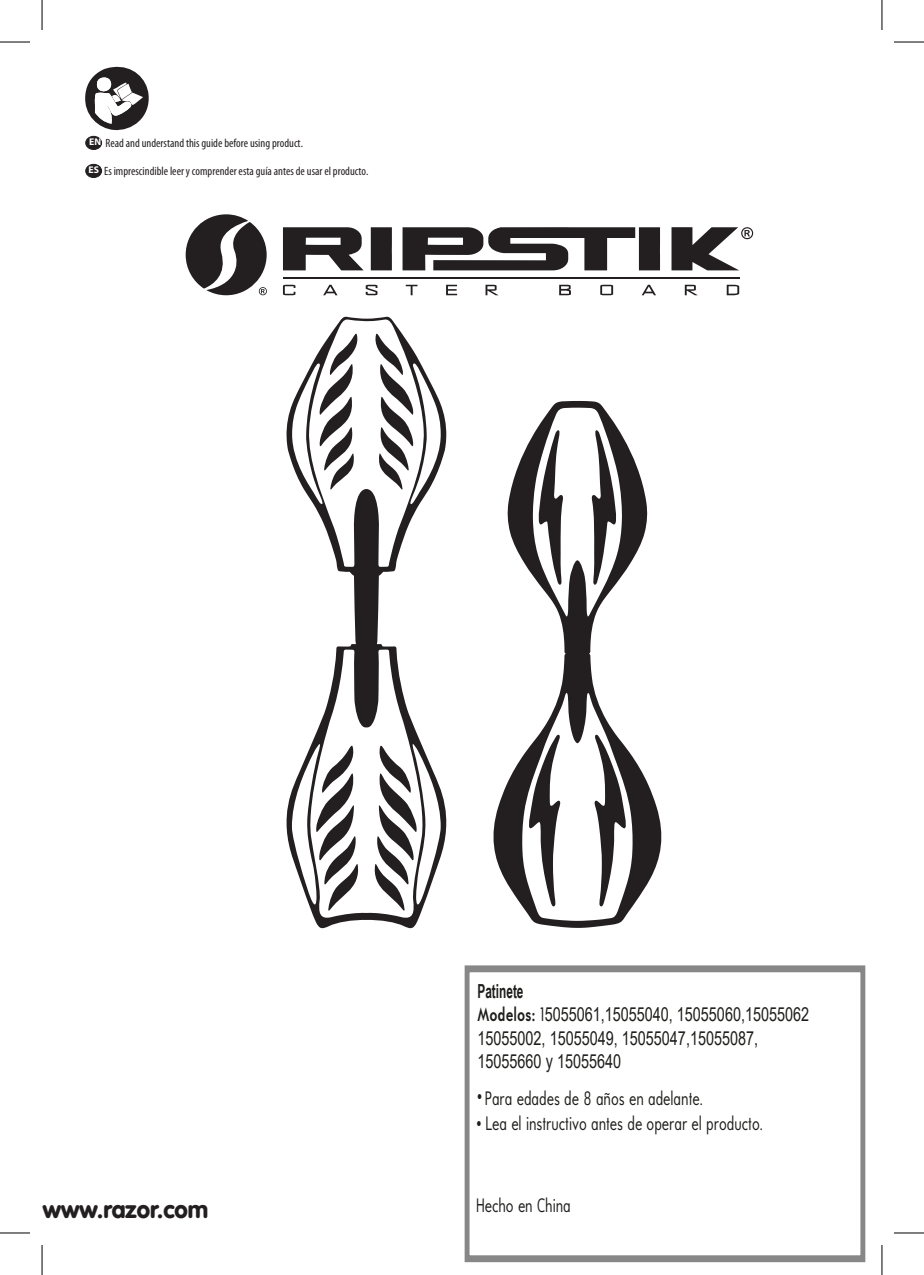
<style>
.page{position:relative;width:924px;height:1275px;background:#fff}
.page>*{position:absolute;margin:0;border:0;box-sizing:border-box;transform-origin:0 0}
.t1{font:900 24px "VAG Rounded Std";color:#231f20}
.t2{font:19.4px/23.2px "Arial";color:#1d1d1b;scale:.74 1}
.t3{font:19.4px "Universalis ADF Std";color:#1d1d1b;scale:.74 1}
.t4{font:700 19.4px "Arial Narrow";color:#1d1d1b;scale:.74 1}
.t5{font:condensed 12px "Myriad Pro";color:#231f20}
.s1{font-weight:700;font-stretch:normal;font-size:9.8px;color:#fff}
.s2{font-family:"Universalis ADF Std";font-weight:700}
.s3{font-family:"Universalis ADF Std"}
</style>
<div class="page">
<svg style="left:286px;top:316px;width:161px;height:613px"></svg>
<svg style="left:292px;top:319px;width:148px;height:248px"></svg>
<svg style="left:291px;top:649px;width:150px;height:271px"></svg>
<svg style="left:493px;top:401px;width:169px;height:527px"></svg>
<svg style="left:532px;top:407px;width:90px;height:211px"></svg>
<svg style="left:521px;top:691px;width:111px;height:230px"></svg>
<div style="left:86px;top:136px;width:15px;height:13px;background:#231f20;border-radius:50%"></div>
<div style="left:85px;top:136px;width:17px;height:14px;border:1px solid #231f20;border-radius:50%"></div>
<div style="left:86px;top:164px;width:15px;height:13px;background:#231f20;border-radius:50%"></div>
<div style="left:85px;top:164px;width:17px;height:14px;border:1px solid #231f20;border-radius:50%"></div>
<svg style="left:283px;top:285px;width:12px;height:10px"></svg>
<svg style="left:323px;top:285px;width:14px;height:10px"></svg>
<svg style="left:365px;top:285px;width:12px;height:10px"></svg>
<svg style="left:405px;top:285px;width:12px;height:10px"></svg>
<svg style="left:446px;top:285px;width:11px;height:10px"></svg>
<svg style="left:485px;top:285px;width:13px;height:10px"></svg>
<svg style="left:559px;top:285px;width:11px;height:10px"></svg>
<svg style="left:600px;top:285px;width:13px;height:10px"></svg>
<svg style="left:642px;top:285px;width:13px;height:10px"></svg>
<svg style="left:684px;top:285px;width:13px;height:10px"></svg>
<svg style="left:726px;top:285px;width:12px;height:10px"></svg>
<svg style="left:370px;top:227px;width:21px;height:43px"></svg>
<svg style="left:283px;top:227px;width:80px;height:43px"></svg>
<svg style="left:402px;top:227px;width:257px;height:43px"></svg>
<svg style="left:671px;top:227px;width:81px;height:43px"></svg>
<svg style="left:185px;top:214px;width:82px;height:81px"></svg>
<hr style="left:283px;top:277px;width:455px;height:1px;background:#231f20">
<svg style="left:85px;top:66px;width:64px;height:65px"></svg>
<hr style="left:0;top:42px;width:30px;height:1px;background:#000">
<hr style="left:893px;top:42px;width:30px;height:1px;background:#000">
<hr style="left:0;top:1232px;width:30px;height:1px;background:#000">
<hr style="left:893px;top:1232px;width:30px;height:1px;background:#000">
<hr style="left:42px;top:0;width:1px;height:30px;background:#000">
<hr style="left:42px;top:1245px;width:1px;height:30px;background:#000">
<hr style="left:881px;top:0;width:1px;height:30px;background:#000">
<hr style="left:881px;top:1245px;width:1px;height:30px;background:#000">
<div style="left:464px;top:966px;width:401px;height:295px;border:6px solid #878787"></div>
<p class="t5" style="left:89px;top:136px;width:215px"><span class="s1">EN</span> Read and understand this guide before using product.</p>
<p class="t5" style="left:88px;top:164px;width:281px"><span class="s1">ES</span> Es imprescindible leer y comprender esta guía antes de usar el producto.</p>
<h1 class="t1" style="left:43px;top:1195px;width:167px">www.razor.com</h1>
<h2 class="t4" style="left:477px;top:976px;width:64px">Patinete</h2>
<h2 class="t2" style="left:477px;top:1003px;width:449px"><span class="s2">Modelos:</span> <span class="s3">1</span>5055061,15055040, 15055060,15055062<br>15055002, 15055049, 15055047,15055087,<br>15055660 y 15055640</h2>
<h2 class="t3" style="left:477px;top:1086px;width:306px">• Para edades de 8 años en adelante.</h2>
<h2 class="t3" style="left:476px;top:1111px;width:388px">• Lea el instructivo antes de operar el producto.</h2>
<h2 class="t3" style="left:476px;top:1193px;width:129px">Hecho en China</h2>
</div>
